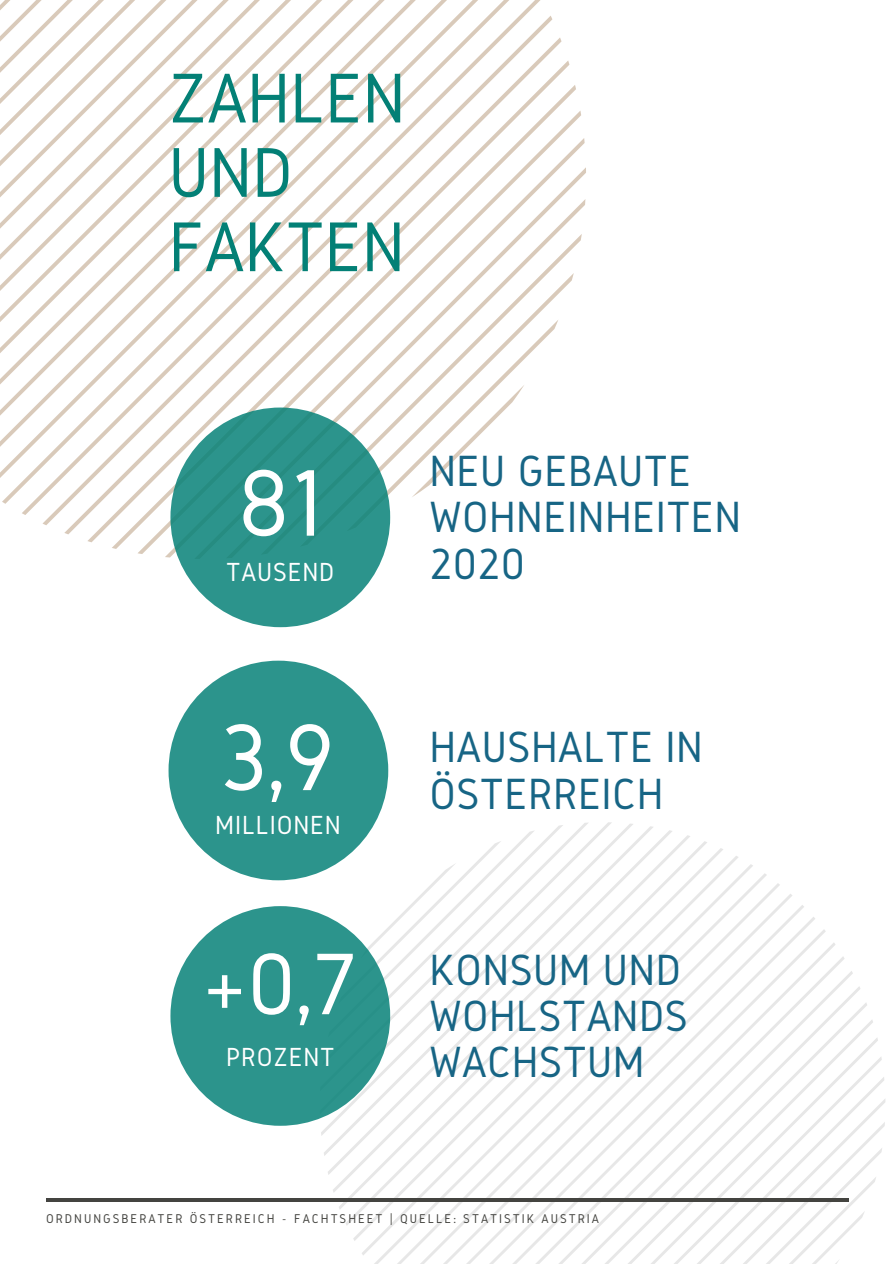
<style>
.page{position:relative;width:894px;height:1264px;background:#fff}
.page>*{position:absolute;margin:0;border:0;box-sizing:border-box;transform-origin:0 0}
.t1{font:98.25px "Gidole";color:#fff}
.t2{font:90.75px "Gidole";color:#fff}
.t3{font:73.05px/74.2px "Gidole";color:#038076}
.t4{font:45.3px/46.2px "Gidole";letter-spacing:.01em;color:#176585}
.t5{font:27.15px "Gidole";letter-spacing:.03em;color:#fff}
.t6{font:13.2px "Gidole";letter-spacing:.15em;color:#444440}
</style>
<div class="page">
<svg style="left:2px;top:0;width:20px;height:504px"></svg>
<svg style="left:22px;top:0;width:519px;height:515px"></svg>
<svg style="left:42px;top:16px;width:510px;height:509px"></svg>
<svg style="left:64px;top:37px;width:497px;height:497px"></svg>
<svg style="left:87px;top:60px;width:482px;height:482px"></svg>
<svg style="left:112px;top:85px;width:464px;height:464px"></svg>
<svg style="left:137px;top:110px;width:444px;height:444px"></svg>
<svg style="left:165px;top:138px;width:419px;height:419px"></svg>
<svg style="left:194px;top:167px;width:392px;height:392px"></svg>
<svg style="left:226px;top:199px;width:359px;height:359px"></svg>
<svg style="left:261px;top:234px;width:320px;height:320px"></svg>
<svg style="left:300px;top:273px;width:273px;height:273px"></svg>
<svg style="left:346px;top:319px;width:212px;height:212px"></svg>
<div style="left:170px;top:407px;width:220px;height:220px;background:#2c948c;border-radius:50%"></div>
<div style="left:168px;top:660px;width:220px;height:220px;background:#2c948c;border-radius:50%"></div>
<svg style="left:353px;top:855px;width:385px;height:386px"></svg>
<svg style="left:361px;top:864px;width:392px;height:391px"></svg>
<svg style="left:370px;top:873px;width:396px;height:390px"></svg>
<svg style="left:380px;top:883px;width:400px;height:380px"></svg>
<svg style="left:391px;top:893px;width:401px;height:370px"></svg>
<svg style="left:402px;top:904px;width:402px;height:359px"></svg>
<svg style="left:414px;top:916px;width:401px;height:347px"></svg>
<svg style="left:426px;top:929px;width:399px;height:334px"></svg>
<svg style="left:439px;top:942px;width:396px;height:321px"></svg>
<svg style="left:453px;top:956px;width:391px;height:307px"></svg>
<svg style="left:468px;top:970px;width:384px;height:293px"></svg>
<svg style="left:483px;top:986px;width:377px;height:277px"></svg>
<svg style="left:499px;top:1002px;width:368px;height:261px"></svg>
<svg style="left:516px;top:1019px;width:356px;height:244px"></svg>
<svg style="left:534px;top:1037px;width:343px;height:226px"></svg>
<svg style="left:553px;top:1056px;width:328px;height:207px"></svg>
<svg style="left:574px;top:1076px;width:310px;height:187px"></svg>
<svg style="left:595px;top:1098px;width:290px;height:165px"></svg>
<svg style="left:619px;top:1121px;width:265px;height:142px"></svg>
<div style="left:170px;top:906px;width:220px;height:219px;background:#2c948c;border-radius:50%"></div>
<hr style="left:46px;top:1198px;width:802px;height:3px;background:#444440">
<p class="t3" style="left:168px;top:60px;width:238px">ZAHLEN<br>UND<br>FAKTEN</p>
<p class="t1" style="left:238px;top:449px;width:87px">81</p>
<p class="t5" style="left:226px;top:557px;width:110px">TAUSEND</p>
<p class="t1" style="left:220px;top:703px;width:116px">3,9</p>
<p class="t5" style="left:215px;top:810px;width:127px">MILLIONEN</p>
<p class="t2" style="left:201px;top:934px;width:158px">+0,7</p>
<p class="t5" style="left:226px;top:1042px;width:110px">PROZENT</p>
<p class="t4" style="left:429px;top:447px;width:313px">NEU GEBAUTE<br>WOHNEINHEITEN<br>2020</p>
<p class="t4" style="left:429px;top:723px;width:275px">HAUSHALTE IN<br>ÖSTERREICH</p>
<p class="t4" style="left:429px;top:945px;width:260px">KONSUM UND<br>WOHLSTANDS<br>WACHSTUM</p>
<p class="t6" style="left:46px;top:1210px;width:554px">ORDNUNGSBERATER ÖSTERREICH - FACHTSHEET | QUELLE: STATISTIK AUSTRIA</p>
</div>
